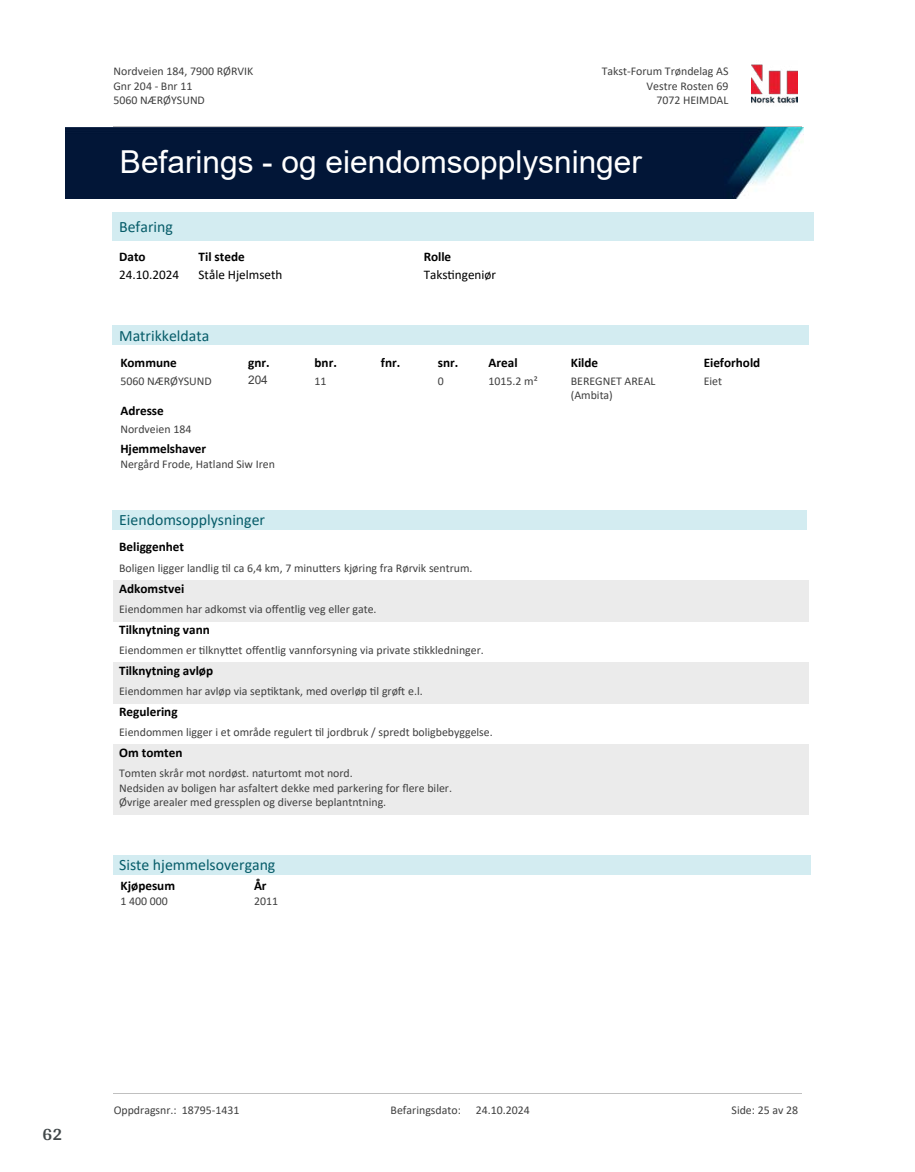
<style>
.page{position:relative;width:915px;height:1172px;background:#fff}
.page>*{position:absolute;margin:0;border:0;box-sizing:border-box;transform-origin:0 0}
.t1{font:31.65px "Arial";color:#fff}
.t2{font:700 18px "Arya";color:#414749}
.t3{font:15.75px "Calibri";color:#065c69}
.t4{font:700 13.2px "Calibri";color:#000}
.t5{font:13.2px "Calibri";color:#000}
.t6{font:11.85px/14.4px "Calibri";color:#404040}
.t7{font:11.85px "Arial";color:#404040}
</style>
<div class="page">
<div style="left:113px;top:212px;width:700px;height:28px;background:#d3ecf1"></div>
<div style="left:113px;top:326px;width:696px;height:19px;background:#d3ecf1"></div>
<div style="left:113px;top:580px;width:695px;height:41px;background:#ebebeb"></div>
<div style="left:113px;top:662px;width:695px;height:41px;background:#ebebeb"></div>
<div style="left:113px;top:744px;width:695px;height:70px;background:#ebebeb"></div>
<div style="left:113px;top:510px;width:694px;height:19px;background:#d3ecf1"></div>
<div style="left:113px;top:855px;width:697px;height:19px;background:#d3ecf1"></div>
<img style="left:65px;top:128px;width:738px;height:71px">
<img style="left:751px;top:64px;width:46px;height:40px">
<hr style="left:113px;top:127px;width:688px;height:1px;background:#c0c0c0">
<hr style="left:113px;top:1093px;width:688px;height:1px;background:#c0c0c0">
<p class="t6" style="left:113px;top:64px;width:141px">Nordveien 184, 7900 RØRVIK<br>Gnr 204 - Bnr 11<br>5060 NÆRØYSUND</p>
<p class="t6" style="left:601px;top:64px;width:128px">Takst-Forum Trøndelag AS</p>
<p class="t6" style="left:646px;top:78px;width:83px">Vestre Rosten 69</p>
<p class="t6" style="left:656px;top:93px;width:74px">7072 HEIMDAL</p>
<h1 class="t1" style="left:120px;top:141px;width:523px">Befarings - og eiendomsopplysninger</h1>
<h3 class="t3" style="left:119px;top:215px;width:55px">Befaring</h3>
<p class="t4" style="left:119px;top:247px;width:28px">Dato</p>
<p class="t4" style="left:198px;top:247px;width:48px">Til stede</p>
<p class="t4" style="left:423px;top:247px;width:29px">Rolle</p>
<p class="t5" style="left:119px;top:266px;width:61px">24.10.2024</p>
<p class="t5" style="left:198px;top:266px;width:85px">Ståle Hjelmseth</p>
<p class="t5" style="left:423px;top:266px;width:74px">Taks琀椀ngeniør</p>
<h3 class="t3" style="left:119px;top:325px;width:92px">Matrikkeldata</h3>
<p class="t4" style="left:120px;top:353px;width:58px">Kommune</p>
<p class="t6" style="left:120px;top:373px;width:93px">5060 NÆRØYSUND</p>
<p class="t4" style="left:248px;top:353px;width:23px">gnr.</p>
<p class="t7" style="left:248px;top:372px;width:21px">204</p>
<p class="t4" style="left:120px;top:401px;width:45px">Adresse</p>
<p class="t6" style="left:120px;top:421px;width:72px">Nordveien 184</p>
<p class="t4" style="left:120px;top:439px;width:87px">Hjemmelshaver</p>
<p class="t6" style="left:120px;top:456px;width:156px">Nergård Frode, Hatland Siw Iren</p>
<p class="t4" style="left:314px;top:353px;width:24px">bnr.</p>
<p class="t6" style="left:314px;top:373px;width:14px">11</p>
<p class="t4" style="left:381px;top:353px;width:21px">fnr.</p>
<p class="t4" style="left:438px;top:353px;width:22px">snr.</p>
<p class="t6" style="left:438px;top:373px;width:8px">0</p>
<p class="t4" style="left:488px;top:353px;width:30px">Areal</p>
<p class="t6" style="left:488px;top:373px;width:51px">1015.2 m²</p>
<h3 class="t3" style="left:119px;top:509px;width:147px">Eiendomsopplysninger</h3>
<p class="t4" style="left:119px;top:538px;width:66px">Beliggenhet</p>
<p class="t6" style="left:119px;top:560px;width:355px">Boligen ligger landlig 琀椀l ca 6,4 km, 7 minu琀琀ers kjøring fra Rørvik sentrum.</p>
<p class="t4" style="left:119px;top:579px;width:67px">Adkomstvei</p>
<p class="t6" style="left:119px;top:601px;width:259px">Eiendommen har adkomst via o昀昀entlig veg eller gate.</p>
<p class="t4" style="left:119px;top:620px;width:92px">Tilknytning vann</p>
<p class="t6" style="left:119px;top:642px;width:366px">Eiendommen er 琀椀lkny琀琀et o昀昀entlig vannforsyning via private s琀椀kkledninger.</p>
<p class="t4" style="left:119px;top:661px;width:95px">Tilknytning avløp</p>
<p class="t6" style="left:119px;top:683px;width:305px">Eiendommen har avløp via sep琀椀ktank, med overløp 琀椀l grø昀琀 e.l.</p>
<p class="t4" style="left:119px;top:702px;width:60px">Regulering</p>
<p class="t6" style="left:119px;top:724px;width:375px">Eiendommen ligger i et område regulert 琀椀l jordbruk / spredt boligbebyggelse.</p>
<p class="t4" style="left:119px;top:743px;width:65px">Om tomten</p>
<p class="t6" style="left:119px;top:766px;width:334px">Tomten skrår mot nordøst. naturtomt mot nord.<br>Nedsiden av boligen har asfaltert dekke med parkering for 昀氀ere biler.<br>Øvrige arealer med gressplen og diverse beplantntning.</p>
<h3 class="t3" style="left:119px;top:854px;width:158px">Siste hjemmelsovergang</h3>
<p class="t4" style="left:121px;top:876px;width:56px">Kjøpesum</p>
<p class="t6" style="left:121px;top:893px;width:49px">1 400 000</p>
<p class="t4" style="left:254px;top:876px;width:14px">År</p>
<p class="t6" style="left:254px;top:893px;width:26px">2011</p>
<p class="t4" style="left:570px;top:353px;width:29px">Kilde</p>
<p class="t6" style="left:570px;top:373px;width:86px">BEREGNET AREAL (Ambita)</p>
<p class="t4" style="left:703px;top:353px;width:58px">Eieforhold</p>
<p class="t6" style="left:703px;top:373px;width:20px">Eiet</p>
<h2 class="t2" style="left:43px;top:1123px;width:21px">62</h2>
<p class="t6" style="left:114px;top:1103px;width:127px">Oppdragsnr.: 18795-1431</p>
<p class="t6" style="left:390px;top:1103px;width:72px">Befaringsdato:</p>
<p class="t6" style="left:475px;top:1103px;width:55px">24.10.2024</p>
<p class="t6" style="left:731px;top:1103px;width:68px">Side: 25 av 28</p>
</div>
